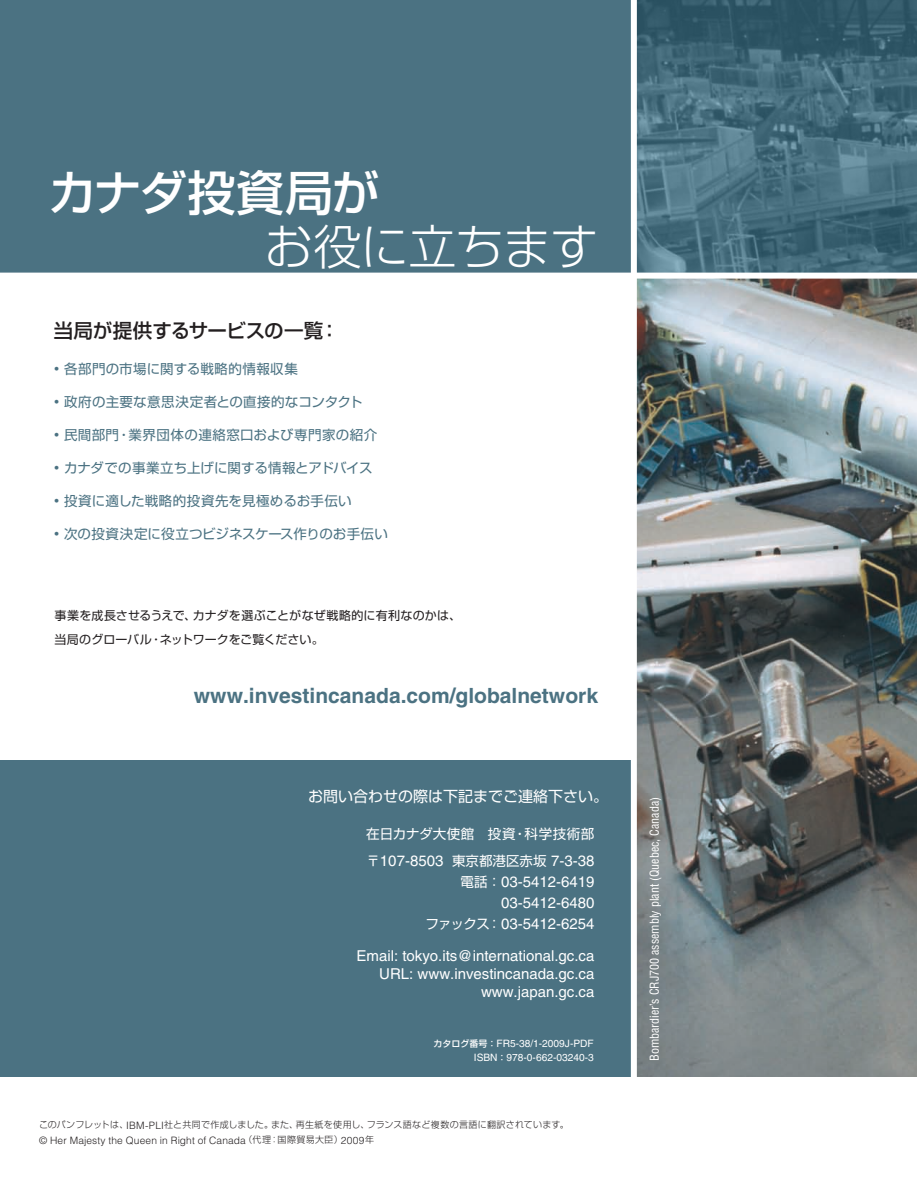
<style>
.page{position:relative;width:917px;height:1188px;background:#fff}
.page>*{position:absolute;margin:0;border:0;box-sizing:border-box;transform-origin:0 0}
.t1{font:500 48px "Shin Go Pro";letter-spacing:-.015em;color:#fff}
.t2{font:300 48px "Shin Go Pro";letter-spacing:-.015em;color:#fff}
.t3{font:700 21px "Helvetica";color:#4b7282}
.t4{font:500 19.5px "Shin Go Pro";letter-spacing:-.01em;color:#231f20}
.t5{font:15px/21px "Helvetica";color:#fff;text-align:right}
.t6{font:15px "Shin Go Pro";color:#fff}
.t7{font:13.5px "Shin Go Pro";letter-spacing:.015em;color:#4b7282}
.t8{font:13.5px "Shin Go Pro";letter-spacing:.03em;color:#fff}
.t9{font:12px/24px "Shin Go Pro";letter-spacing:.01em;color:#231f20}
.t10{font:condensed 12px "Helvetica";color:#fff}
.t11{font:300 10.2px "Helvetica";letter-spacing:.015em;color:#231f20}
.t12{font:10.2px "Helvetica";color:#fff}
.t13{font:300 9px "Shin Go Pro";letter-spacing:.025em;color:#231f20}
.t14{font:500 9px "Shin Go Pro";color:#fff}
.s1{font-family:"Shin Go Pro";font-size:13.5px}
.s2{font-family:"Helvetica";font-size:10.2px}
.s3{font-family:"Shin Go Pro";font-size:9px}
</style>
<div class="page">
<img style="left:636px;top:279px;width:280px;height:798px">
<div style="left:0;top:0;width:633px;height:276px;background:#4b7282"></div>
<div style="left:0;top:760px;width:635px;height:369px;background:#4b7282"></div>
<svg style="left:636px;top:0;width:280px;height:273px;background:#446b7b"></svg>
<div style="left:0;top:1078px;width:916px;height:110px;background:#fff"></div>
<div style="left:0;top:273px;width:916px;height:6px;background:#fff"></div>
<div style="left:630px;top:0;width:6px;height:1188px;background:#fff"></div>
<h1 class="t1" style="left:48px;top:153px;width:333px">カナダ投資局が</h1>
<h1 class="t2" style="left:265px;top:207px;width:335px">お役に立ちます</h1>
<h3 class="t4" style="left:54px;top:315px;width:287px">当局が提供するサービスの一覧：</h3>
<p class="t7" style="left:54px;top:358px;width:246px">• 各部門の市場に関する戦略的情報収集</p>
<p class="t7" style="left:54px;top:391px;width:310px">• 政府の主要な意思決定者との直接的なコンタクト</p>
<p class="t7" style="left:54px;top:424px;width:325px">• 民間部門・業界団体の連絡窓口および専門家の紹介</p>
<p class="t7" style="left:54px;top:457px;width:320px">• カナダでの事業立ち上げに関する情報とアドバイス</p>
<p class="t7" style="left:54px;top:490px;width:299px">• 投資に適した戦略的投資先を見極めるお手伝い</p>
<p class="t7" style="left:54px;top:523px;width:335px">• 次の投資決定に役立つビジネスケース作りのお手伝い</p>
<p class="t9" style="left:55px;top:602px;width:408px">事業を成長させるうえで、カナダを選ぶことがなぜ戦略的に有利なのかは、当局のグローバル・ネットワークをご覧ください。</p>
<h2 class="t3" style="left:194px;top:682px;width:405px">www.investincanada.com/globalnetwork</h2>
<p class="t6" style="left:308px;top:784px;width:301px">お問い合わせの際は下記までご連絡下さい。</p>
<p class="t8" style="left:366px;top:823px;width:230px">在日カナダ大使館 投資・科学技術部</p>
<p class="t5" style="left:366px;top:850px;width:229px"><span class="s1">〒</span>107-8503 <span class="s1">東京都港区赤坂</span> 7-3-38<span class="s1">電話：</span>03-5412-6419<br>03-5412-6480<br><span class="s1">ファックス：</span>03-5412-6254</p>
<p class="t5" style="left:356px;top:946px;width:239px;line-height:18px">Email: tokyo.its@international.gc.ca<br>URL: www.investincanada.gc.ca www.japan.gc.ca</p>
<p class="t14" style="left:433px;top:1036px;width:64px">カタログ番号：</p>
<p class="t12" style="left:474px;top:1052px;width:25px">ISBN</p>
<p class="t12" style="left:496px;top:1037px;width:99px">FR5-38/1-2009J-PDF</p>
<p class="t14" style="left:497px;top:1050px;width:10px">：</p>
<p class="t12" style="left:506px;top:1052px;width:89px">978-0-662-03240-3</p>
<p class="t13" style="left:39px;top:1117px;width:531px">このパンフレットは、<span class="s2">IBM-PLI</span>社と共同で作成しました。また、再生紙を使用し、フランス語など複数の言語に翻訳されています。</p>
<p class="t11" style="left:39px;top:1134px;width:336px">© Her Majesty the Queen in Right of Canada<span class="s3">（代理：国際貿易大臣）</span>2009<span class="s3">年</span></p>
<p class="t10" style="left:646px;top:1061px;width:265px;rotate:-90deg">Bombardier’s CRJ700 assembly plant (Quebec, Canada)</p>
</div>
